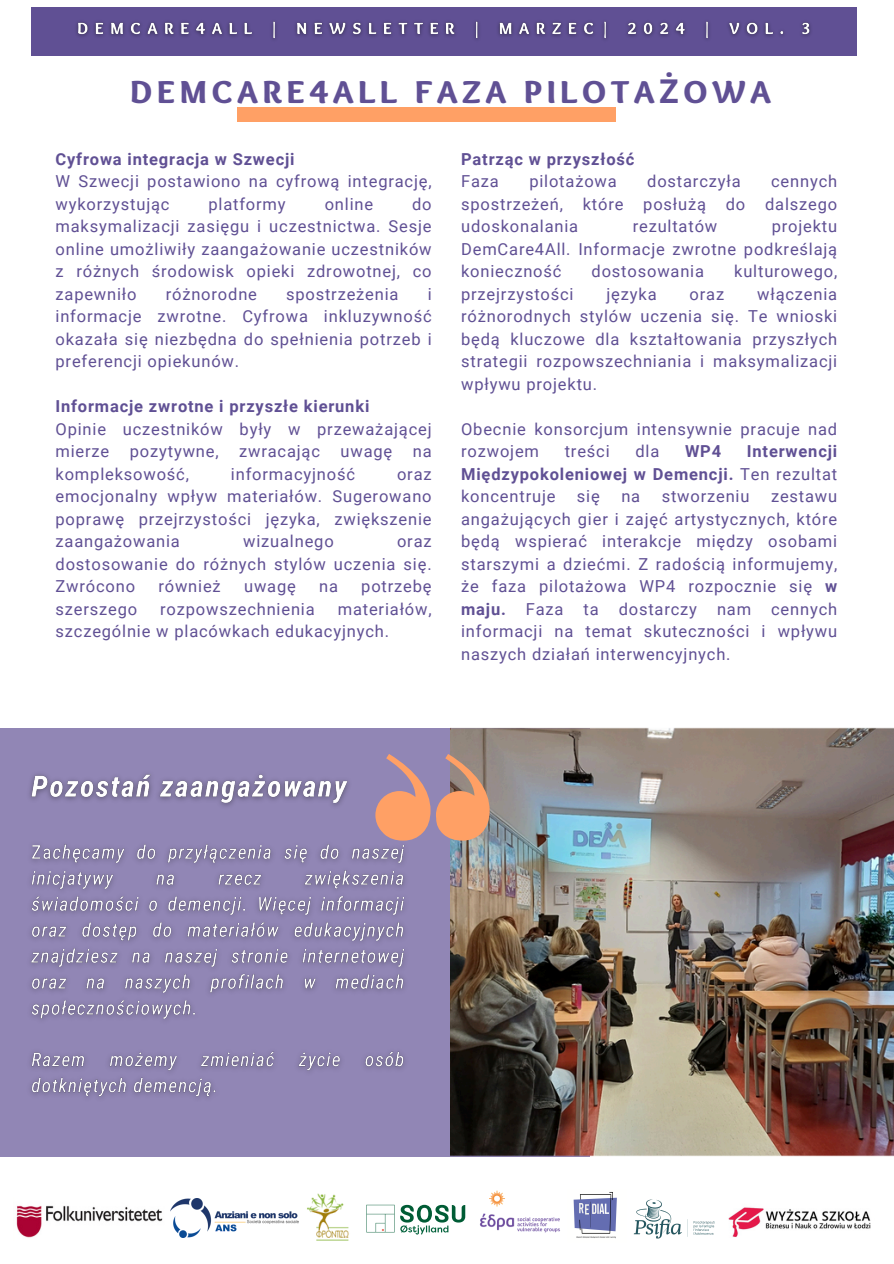
<style>
.page{position:relative;width:894px;height:1264px;background:#fff}
.page>*{position:absolute;margin:0;border:0;box-sizing:border-box;transform-origin:0 0}
.t1{font:900 33px "Sukar";letter-spacing:.15em;color:#605094}
.t2{font:16.5px/22.5px "Roboto";letter-spacing:.05em;color:#605094;text-align:justify}
.t3{font:700 16.5px/22.5px "Roboto";letter-spacing:.05em;color:#605094;text-align:justify}
.s1{font-family:"Noto Sans";font-weight:700}
.s2{font-weight:400}
.s3{font-weight:700}
</style>
<div class="page">
<div style="left:0;top:728px;width:589px;height:428px;background:#9186b5"></div>
<img style="left:450px;top:728px;width:443px;height:428px">
<img style="left:21px;top:774px;width:393px;height:383px">
<svg style="left:436px;top:754px;width:53px;height:86px"></svg>
<svg style="left:376px;top:754px;width:54px;height:86px"></svg>
<div style="left:32px;top:8px;width:824px;height:48px;background:#605094"></div>
<div style="left:238px;top:107px;width:378px;height:15px;background:#ffa065"></div>
<svg style="left:400px;top:1204px;width:65px;height:30px"></svg>
<svg style="left:366px;top:1204px;width:28px;height:28px"></svg>
<img style="left:728px;top:1207px;width:143px;height:30px">
<img style="left:171px;top:1198px;width:127px;height:39px">
<img style="left:16px;top:1205px;width:147px;height:33px">
<img style="left:633px;top:1199px;width:82px;height:40px">
<img style="left:573px;top:1192px;width:44px;height:47px">
<img style="left:480px;top:1190px;width:80px;height:43px">
<img style="left:307px;top:1193px;width:42px;height:45px">
<img style="left:76px;top:21px;width:735px;height:18px">
<p class="t1" style="left:130px;top:72px;width:641px">DEMCARE4ALL FAZA PILOTA<span class="s1">Ż</span>OWA</p>
<h1 class="t3" style="left:55px;top:148px;width:240px">Cyfrowa integracja w Szwecji</h1>
<p class="t2" style="left:55px;top:170px;width:377px">W Szwecji postawiono na cyfrową integrację, wykorzystując</p>
<p class="t2" style="left:208px;top:193px;width:79px">platformy</p>
<p class="t2" style="left:324px;top:193px;width:50px">online</p>
<p class="t2" style="left:55px;top:193px;width:377px;text-indent:356px">do maksymalizacji zasięgu i uczestnictwa. Sesje online umożliwiły zaangażowanie uczestników z różnych środowisk opieki zdrowotnej, co zapewniło</p>
<p class="t2" style="left:166px;top:283px;width:93px">różnorodne</p>
<p class="t2" style="left:286px;top:283px;width:114px">spostrzeżenia</p>
<p class="t2" style="left:55px;top:283px;width:377px;text-indent:372px">i informacje zwrotne. Cyfrowa inkluzywność okazała się niezbędna do spełnienia potrzeb i preferencji opiekunów.</p>
<p class="t3" style="left:55px;top:395px;width:315px">Informacje zwrotne i przyszłe kierunki</p>
<p class="t2" style="left:55px;top:418px;width:377px">Opinie uczestników były w przeważającej mierze pozytywne, zwracając uwagę na kompleksowość,</p>
<p class="t2" style="left:231px;top:463px;width:125px">informacyjność</p>
<p class="t2" style="left:55px;top:463px;width:377px;text-indent:341px">oraz emocjonalny wpływ materiałów. Sugerowano poprawę przejrzystości języka, zwiększenie zaangażowania</p>
<p class="t2" style="left:243px;top:530px;width:92px">wizualnego</p>
<p class="t2" style="left:55px;top:530px;width:377px;text-indent:341px">oraz dostosowanie do różnych stylów uczenia się.<br>Zwrócono</p>
<p class="t2" style="left:158px;top:575px;width:64px">również</p>
<p class="t2" style="left:244px;top:575px;width:53px">uwagę</p>
<p class="t2" style="left:319px;top:575px;width:20px">na</p>
<p class="t2" style="left:361px;top:575px;width:72px">potrzebę</p>
<p class="t2" style="left:55px;top:598px;width:83px">szerszego</p>
<p class="t2" style="left:160px;top:598px;width:156px">rozpowszechnienia</p>
<p class="t2" style="left:55px;top:598px;width:377px;text-indent:282px">materiałów, szczególnie w placówkach edukacyjnych.</p>
<p class="t3" style="left:461px;top:148px;width:175px">Patrząc w przyszłość</p>
<p class="t2" style="left:461px;top:170px;width:39px">Faza</p>
<p class="t2" style="left:529px;top:170px;width:89px">pilotażowa</p>
<p class="t2" style="left:647px;top:170px;width:95px">dostarczyła</p>
<p class="t2" style="left:461px;top:170px;width:377px;text-indent:310px">cennych spostrzeżeń, które posłużą do dalszego udoskonalania</p>
<p class="t2" style="left:461px;top:215px;width:377px;text-indent:310px">projektu DemCare4All. Informacje zwrotne podkreślają konieczność</p>
<p class="t2" style="left:632px;top:215px;width:86px">rezultatów</p>
<p class="t2" style="left:591px;top:260px;width:114px">dostosowania</p>
<p class="t2" style="left:734px;top:260px;width:104px">kulturowego,</p>
<p class="t2" style="left:461px;top:283px;width:377px;text-indent:296px">włączenia różnorodnych stylów uczenia się. Te wnioski będą kluczowe dla kształtowania przyszłych strategii rozpowszechniania i maksymalizacji wpływu projektu.</p>
<p class="t2" style="left:461px;top:418px;width:377px">Obecnie konsorcjum intensywnie pracuje nad rozwojem</p>
<p class="t2" style="left:461px;top:283px;width:114px">przejrzystości</p>
<p class="t2" style="left:606px;top:283px;width:52px">języka</p>
<p class="t2" style="left:689px;top:283px;width:36px">oraz</p>
<p class="t2" style="left:564px;top:440px;width:46px">treści</p>
<p class="t2" style="left:635px;top:440px;width:25px">dla</p>
<p class="t3" style="left:684px;top:440px;width:38px">WP4</p>
<p class="t3" style="left:461px;top:440px;width:377px;text-indent:286px">Interwencji Międzypokoleniowej w Demencji. <span class="s2">Ten rezultat koncentruje</span></p>
<p class="t2" style="left:576px;top:485px;width:24px">się</p>
<p class="t2" style="left:621px;top:485px;width:20px">na</p>
<p class="t2" style="left:661px;top:485px;width:89px">stworzeniu</p>
<p class="t2" style="left:461px;top:485px;width:377px;text-indent:310px">zestawu angażujących gier i zajęć artystycznych, które będą wspierać interakcje między osobami starszymi a dziećmi. Z radością informujemy, że faza pilotażowa WP4 rozpocznie się <span class="s3">w maju.</span> Faza ta dostarczy nam cennych informacji na temat skuteczności i wpływu naszych działań interwencyjnych.</p>
</div>
